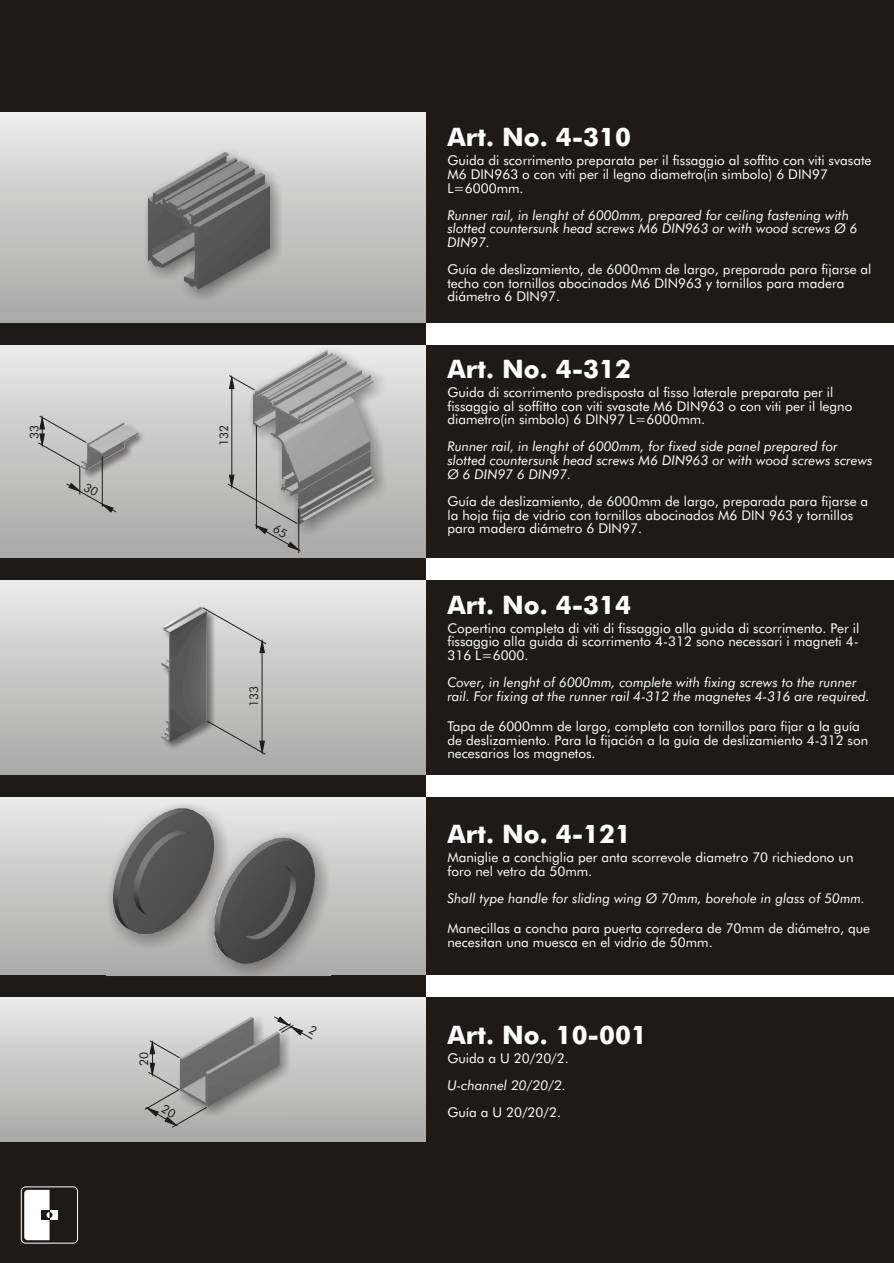
<style>
.page{position:relative;width:894px;height:1263px;background:#fff}
.page>*{position:absolute;margin:0;border:0;box-sizing:border-box;transform-origin:0 0}
.t1{font:700 25.5px "Futura Md BT";color:#fff}
.t2{font:13.5px/13.8px "Futura Bk BT";color:#fff}
.t3{font:italic 13.5px/13.8px "Futura Bk BT";color:#fff}
.t4{font:12px "Futura Bk BT";color:#1f1a17}
</style>
<div class="page">
<img style="left:0;top:797px;width:426px;height:179px">
<img style="left:0;top:580px;width:426px;height:196px">
<img style="left:0;top:344px;width:426px;height:215px">
<div style="left:0;top:1142px;width:894px;height:121px;background:#1f1a17"></div>
<div style="left:21px;top:1186px;width:57px;height:58px;background:#1f1a17;border:1px solid #fff;border-radius:4px"></div>
<div style="left:50px;top:1210px;width:8px;height:10px;background:#fff"></div>
<svg style="left:24px;top:1190px;width:29px;height:50px"></svg>
<div style="left:0;top:323px;width:894px;height:21px;background:#1f1a17"></div>
<div style="left:0;top:776px;width:834px;height:21px;background:#1f1a17"></div>
<div style="left:0;top:976px;width:893px;height:21px;background:#1f1a17"></div>
<div style="left:426px;top:97px;width:468px;height:1052px;background:#1f1a17"></div>
<div style="left:426px;top:976px;width:468px;height:21px;background:#fff"></div>
<div style="left:426px;top:776px;width:467px;height:21px;background:#fff"></div>
<div style="left:426px;top:323px;width:468px;height:21px;background:#fff"></div>
<div style="left:0;top:0;width:894px;height:112px;background:#1f1a17"></div>
<div style="left:0;top:559px;width:894px;height:21px;background:#1f1a17"></div>
<div style="left:426px;top:559px;width:468px;height:21px;background:#fff"></div>
<img style="left:144px;top:148px;width:139px;height:155px">
<img style="left:149px;top:152px;width:121px;height:138px">
<img style="left:249px;top:345px;width:140px;height:193px">
<img style="left:254px;top:350px;width:122px;height:175px">
<img style="left:117px;top:423px;width:29px;height:55px">
<img style="left:117px;top:423px;width:21px;height:47px">
<hr style="left:231px;top:386px;width:1px;height:97px;background:#1f1a17">
<svg style="left:228px;top:375px;width:28px;height:16px"></svg>
<hr style="left:298px;top:509px;width:1px;height:44px;background:#1f1a17">
<hr style="left:256px;top:425px;width:1px;height:104px;background:#1f1a17">
<img style="left:163px;top:653px;width:51px;height:97px">
<img style="left:162px;top:606px;width:45px;height:136px">
<hr style="left:262px;top:645px;width:1px;height:103px;background:#1f1a17">
<svg style="left:202px;top:607px;width:65px;height:46px;background:#c3c2c2"></svg>
<svg style="left:206px;top:720px;width:60px;height:35px;background:#aaa9a8"></svg>
<img style="left:107px;top:801px;width:223px;height:175px">
<img style="left:114px;top:809px;width:201px;height:155px">
<img style="left:178px;top:1015px;width:113px;height:102px">
<img style="left:180px;top:1017px;width:100px;height:89px">
<svg style="left:37px;top:415px;width:80px;height:98px;background:#b3b3b2"></svg>
<svg style="left:227px;top:475px;width:72px;height:76px;background:#a8a7a6"></svg>
<svg style="left:144px;top:1040px;width:64px;height:88px;background:#a5a4a3"></svg>
<svg style="left:273px;top:1016px;width:45px;height:24px"></svg>
<p class="t4" style="left:29px;top:439px;width:16px;rotate:-90deg">33</p>
<p class="t4" style="left:219px;top:446px;width:23px;rotate:-90deg">132</p>
<p class="t4" style="left:249px;top:707px;width:23px;rotate:-90deg">133</p>
<p class="t4" style="left:139px;top:1066px;width:16px;rotate:-90deg">20</p>
<h1 class="t1" style="left:447px;top:127px;width:185px">Art. No. 4-310</h1>
<p class="t2" style="left:447px;top:155px;width:426px">Guida di scorrimento preparata per il fissaggio al soffito con viti svasate<br>M6 DIN963 o con viti per il legno diametro(in simbolo) 6 DIN97<br>L=6000mm.</p>
<p class="t3" style="left:447px;top:209px;width:412px">Runner rail, in lenght of 6000mm, prepared for ceiling fastening with slotted countersunk head screws M6 DIN963 or with wood screws Ø 6<br>DIN97.</p>
<p class="t2" style="left:447px;top:264px;width:426px">Guía de deslizamiento, de 6000mm de largo, preparada para fijarse al techo con tornillos abocinados M6 DIN963 y tornillos para madera diámetro 6 DIN97.</p>
<h1 class="t1" style="left:447px;top:358px;width:185px">Art. No. 4-312</h1>
<p class="t2" style="left:447px;top:386px;width:407px">Guida di scorrimento predisposta al fisso laterale preparata per il fissaggio al soffitto con viti svasate M6 DIN963 o con viti per il legno diametro(in simbolo) 6 DIN97 L=6000mm.</p>
<p class="t3" style="left:447px;top:441px;width:427px">Runner rail, in lenght of 6000mm, for fixed side panel prepared for slotted countersunk head screws M6 DIN963 or with wood screws screws<br>Ø 6 DIN97 6 DIN97.</p>
<p class="t2" style="left:447px;top:495px;width:422px">Guía de deslizamiento, de 6000mm de largo, preparada para fijarse a la hoja fija de vidrio con tornillos abocinados M6 DIN 963 y tornillos para madera diámetro 6 DIN97.</p>
<h1 class="t1" style="left:447px;top:594px;width:185px">Art. No. 4-314</h1>
<p class="t2" style="left:447px;top:622px;width:413px;text-align:justify">Copertina completa di viti di fissaggio alla guida di scorrimento. Per il fissaggio alla guida di scorrimento 4-312 sono necessari i magneti 4- 316 L=6000.</p>
<p class="t3" style="left:447px;top:677px;width:424px">Cover, in lenght of 6000mm, complete with fixing screws to the runner rail. For fixing at the runner rail 4-312 the magnetes 4-316 are required.</p>
<p class="t2" style="left:447px;top:721px;width:422px">Tapa de 6000mm de largo, completa con tornillos para fijar a la guía de deslizamiento. Para la fijación a la guía de deslizamiento 4-312 son necesarios los magnetos.</p>
<h1 class="t1" style="left:447px;top:824px;width:185px">Art. No. 4-121</h1>
<p class="t2" style="left:447px;top:852px;width:408px">Maniglie a conchiglia per anta scorrevole diametro 70 richiedono un foro nel vetro da 50mm.</p>
<p class="t3" style="left:447px;top:893px;width:419px">Shall type handle for sliding wing Ø 70mm, borehole in glass of 50mm.</p>
<p class="t2" style="left:447px;top:923px;width:424px">Manecillas a concha para puerta corredera de 70mm de diámetro, que necesitan una muesca en el vidrio de 50mm.</p>
<h1 class="t1" style="left:447px;top:1025px;width:201px">Art. No. 10-001</h1>
<p class="t2" style="left:447px;top:1053px;width:123px">Guida a U 20/20/2.</p>
<p class="t3" style="left:447px;top:1080px;width:120px">U-channel 20/20/2.</p>
<p class="t2" style="left:447px;top:1107px;width:115px">Guía a U 20/20/2.</p>
</div>
